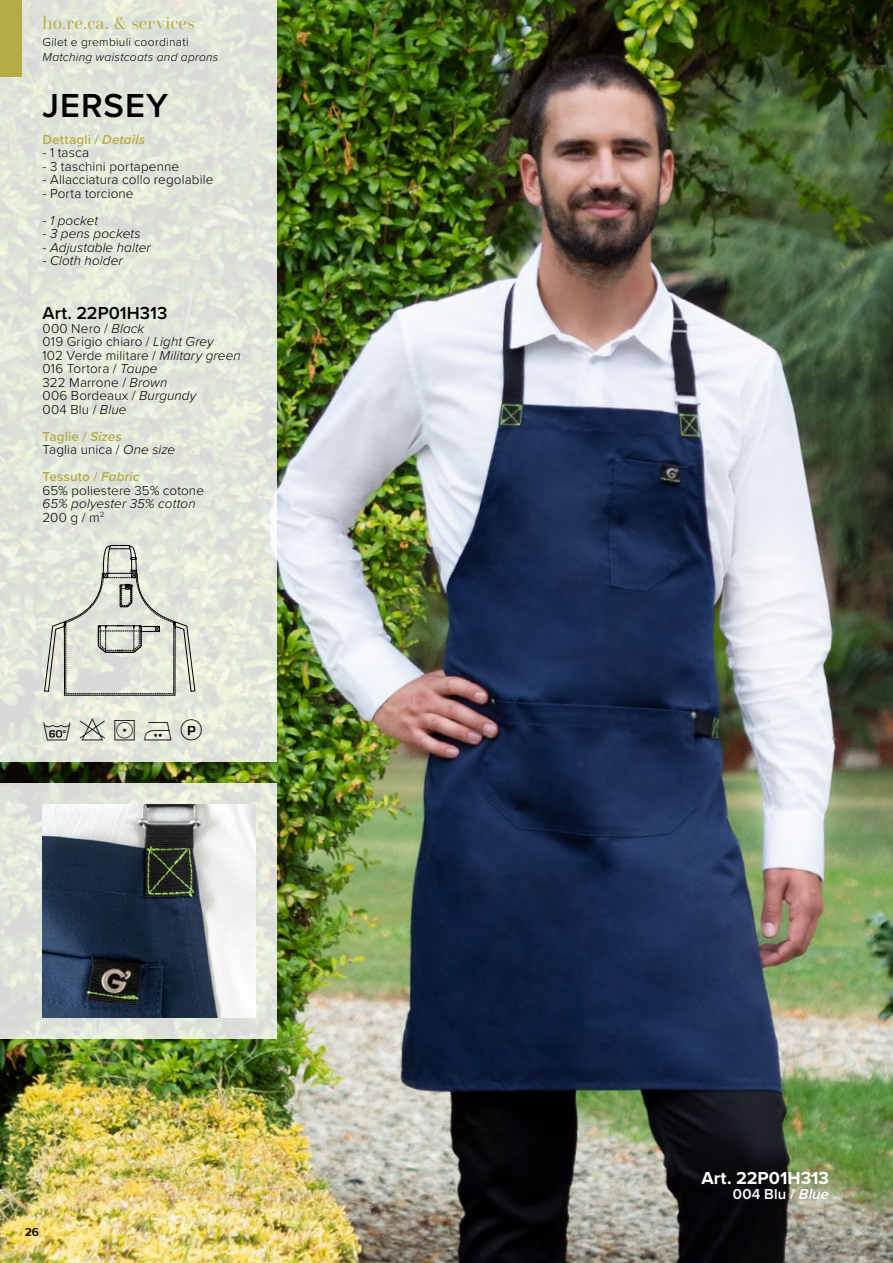
<style>
.page{position:relative;width:893px;height:1263px;background:#fff}
.page>*{position:absolute;margin:0;border:0;box-sizing:border-box;transform-origin:0 0}
.t1{font:600 34.5px "Proxima Nova";letter-spacing:.03em;color:#000}
.t2{font:18.45px "Questa Grande";letter-spacing:.01em;color:#b5ac48}
.t3{font:700 18px "Proxima Nova";color:#fff}
.t4{font:600 18px "Proxima Nova";letter-spacing:.005em;color:#000}
.t5{font:600 15px "Proxima Nova";letter-spacing:.01em;color:#fff}
.t6{font:300 13.5px/13.5px "Proxima Nova";letter-spacing:.01em;color:#000}
.t7{font:italic 300 13.5px/13.5px "Proxima Nova";letter-spacing:.005em;color:#000}
.t8{font:600 13.5px "Proxima Nova";letter-spacing:.01em;color:#b5ac48}
.t9{font:italic 300 12px "Proxima Nova";letter-spacing:.025em;color:#000}
.t10{font:300 12px "Proxima Nova";letter-spacing:.025em;color:#000}
.t11{font:600 12px "Proxima Nova";color:#000}
.s1{font-style:italic}
.s2{font-weight:600;color:#b5ac48}
.s3{font-weight:600;font-style:italic;color:#b5ac48}
.s4{font-style:normal}
</style>
<div class="page">
<img style="left:0;top:0;width:893px;height:1263px">
<svg style="left:0;top:0;width:276px;height:762px;background:#e1e5d9"></svg>
<svg style="left:0;top:1259px;width:4px;height:4px"></svg>
<div style="left:0;top:0;width:21px;height:77px;background:#b5ac48"></div>
<svg style="left:44px;top:545px;width:151px;height:151px;background:#d1d5ca"></svg>
<svg style="left:0;top:783px;width:276px;height:255px;background:#dde1d8"></svg>
<img style="left:43px;top:805px;width:212px;height:212px">
<svg style="left:44px;top:722px;width:27px;height:18px"></svg>
<svg style="left:115px;top:720px;width:20px;height:20px"></svg>
<svg style="left:144px;top:722px;width:27px;height:18px"></svg>
<svg style="left:181px;top:719px;width:21px;height:21px"></svg>
<svg style="left:80px;top:718px;width:25px;height:22px"></svg>
<h2 class="t2" style="left:43px;top:12px;width:154px">ho.re.ca. &amp; services</h2>
<p class="t10" style="left:43px;top:33px;width:148px">Gilet e grembiuli coordinati</p>
<p class="t9" style="left:43px;top:48px;width:177px">Matching waistcoats and aprons</p>
<h1 class="t1" style="left:43px;top:79px;width:127px">JERSEY</h1>
<p class="t8" style="left:43px;top:129px;width:104px">Dettagli / <span class="s1">Details</span></p>
<p class="t6" style="left:43px;top:145px;width:48px">- 1 tasca</p>
<p class="t6" style="left:43px;top:159px;width:138px">- 3 taschini portapenne</p>
<p class="t6" style="left:43px;top:172px;width:172px">- Allacciatura collo regolabile</p>
<p class="t6" style="left:43px;top:186px;width:93px">- Porta torcione</p>
<p class="t7" style="left:43px;top:213px;width:57px">- 1 pocket</p>
<p class="t7" style="left:43px;top:226px;width:100px">- 3 pens pockets</p>
<p class="t7" style="left:43px;top:240px;width:110px">- Adjustable halter</p>
<p class="t7" style="left:43px;top:253px;width:82px">- Cloth holder</p>
<h3 class="t4" style="left:43px;top:300px;width:126px">Art. 22P01H313</h3>
<p class="t6" style="left:43px;top:321px;width:200px">000 Nero / <span class="s1">Black<br></span>019 Grigio chiaro / <span class="s1">Light Grey<br></span>102 Verde militare / <span class="s1">Military green<br></span>016 Tortora / <span class="s1">Taupe<br></span>322 Marrone / <span class="s1">Brown<br></span>006 Bordeaux / <span class="s1">Burgundy<br></span>004 Blu / <span class="s1">Blue</span></p>
<p class="t6" style="left:43px;top:429px;width:134px"><span class="s2">Taglie /</span> <span class="s3">Sizes<br></span>Taglia unica / <span class="s1">One size</span></p>
<p class="t6" style="left:43px;top:469px;width:163px"><span class="s2">Tessuto /</span> <span class="s3">Fabric<br></span>65% poliestere 35% cotone</p>
<p class="t7" style="left:43px;top:496px;width:155px">65% polyester 35% cotton<br><span class="s4">200 g / m</span><sup>2</sup></p>
<p class="t11" style="left:25px;top:1223px;width:16px">26</p>
<h3 class="t3" style="left:701px;top:1165px;width:129px">Art. 22P01H313</h3>
<p class="t5" style="left:733px;top:1183px;width:98px">004 Blu / <span class="s1">Blue</span></p>
</div>
